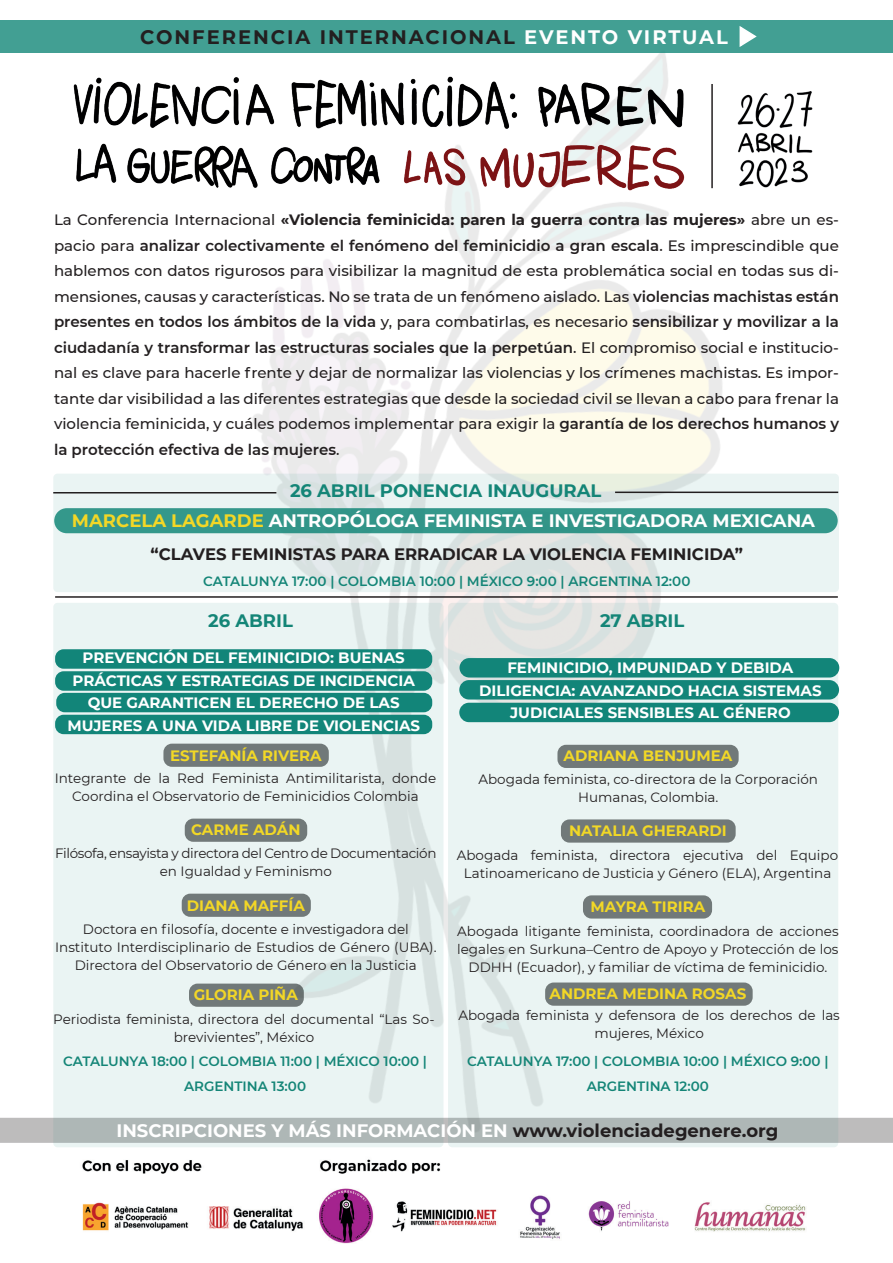
<style>
.page{position:relative;width:893px;height:1263px;background:#fff}
.page>*{position:absolute;margin:0;border:0;box-sizing:border-box;transform-origin:0 0}
.t1{font:700 19.5px "Montserrat";letter-spacing:.1em;color:#231f20}
.t2{font:700 18px "Montserrat";color:#fff}
.t3{font:700 18px "Montserrat";color:#148577}
.t4{font:700 16.5px "Montserrat";color:#231f20}
.t5{font:500 15px/25.5px "Montserrat";color:#231f20;text-align:justify}
.t6{font:700 15px/22.5px "Montserrat";color:#fff;text-align:center}
.t7{font:700 15px "Montserrat";color:#f2d826}
.t8{font:700 15px "Montserrat";color:#f3d726}
.t9{font:700 15px "Montserrat";color:#f2d627}
.t10{font:13.5px/18px "Montserrat";color:#231f20;text-align:center}
.t11{font:600 13.5px/25.5px "Montserrat";color:#148577;text-align:center}
.t12{font:13.5px/18px "Montserrat";letter-spacing:-.025em;color:#231f20;text-align:center}
.s1{color:#fff}
.s2{font-weight:700}
.s3{font-weight:600}
.s4{color:#f3d726}
.s5{color:#231f20}
</style>
<div class="page">
<div style="left:0;top:1118px;width:893px;height:25px;background:#bdbcbc"></div>
<div style="left:0;top:20px;width:893px;height:33px;background:#429f93"></div>
<svg style="left:53px;top:603px;width:390px;height:544px;background:#c1d9d7"></svg>
<svg style="left:448px;top:603px;width:390px;height:544px;background:#c6dbd8"></svg>
<svg style="left:53px;top:474px;width:786px;height:118px;background:#bfdbd7"></svg>
<img style="left:73px;top:66px;width:612px;height:129px">
<hr style="left:53px;top:492px;width:223px;height:1px;background:#231f20">
<hr style="left:615px;top:492px;width:223px;height:1px;background:#231f20">
<img style="left:80px;top:1158px;width:726px;height:86px">
<hr style="left:55px;top:596px;width:783px;height:2px;background:#231f20">
<img style="left:737px;top:91px;width:76px;height:97px">
<hr style="left:711px;top:84px;width:2px;height:104px;background:#231f20">
<svg style="left:739px;top:26px;width:18px;height:21px"></svg>
<h1 class="t1" style="left:140px;top:23px;width:589px">CONFERENCIA INTERNACIONAL <span class="s1">EVENTO VIRTUAL</span></h1>
<p class="t5" style="left:54px;top:206px;width:786px">La Conferencia Internacional <span class="s2">«Violencia feminicida: paren la guerra contra las mujeres»</span> abre un es&shy;pacio para <span class="s3">analizar colectivamente el fenómeno del feminicidio a gran escala</span>. Es imprescindible que hablemos con datos rigurosos para visibilizar la magnitud de esta problemática social en todas sus di&shy;mensiones, causas y características. No se trata de un fenómeno aislado. Las <span class="s3">violencias machistas están presentes en todos los ámbitos de la vida</span> y, para combatirlas, es necesario <span class="s3">sensibilizar y movilizar a la ciudadanía y transformar las estructuras sociales que la perpetúan</span>. El compromiso social e institucio&shy;nal es clave para hacerle frente y dejar de normalizar las violencias y los crímenes machistas. Es impor&shy;tante dar visibilidad a las diferentes estrategias que desde la sociedad civil se llevan a cabo para frenar la violencia feminicida, y cuáles podemos implementar para exigir la <span class="s3">garantía de los derechos humanos y la protección efectiva de las mujeres</span>.</p>
<p class="t3" style="left:290px;top:478px;width:313px">26 ABRIL PONENCIA INAUGURAL</p>
<p class="t2" style="left:72px;top:507px;width:745px"><span class="s4">MARCELA LAGARDE</span> ANTROPÓLOGA FEMINISTA E INVESTIGADORA MEXICANA</p>
<p class="t4" style="left:151px;top:542px;width:594px">“CLAVES FEMINISTAS PARA ERRADICAR LA VIOLENCIA FEMINICIDA”</p>
<p class="t11" style="left:203px;top:568px;width:489px">CATALUNYA 17:00 | COLOMBIA 10:00 | MÉXICO 9:00 | ARGENTINA 12:00</p>
<p class="t3" style="left:208px;top:608px;width:86px">26 ABRIL</p>
<p class="t3" style="left:600px;top:608px;width:86px">27 ABRIL</p>
<p class="t6" style="left:67px;top:646px;width:354px">PREVENCIÓN DEL FEMINICIDIO: BUENAS PRÁCTICAS Y ESTRATEGIAS DE INCIDENCIA QUE GARANTICEN EL DERECHO DE LAS MUJERES A UNA VIDA LIBRE DE VIOLENCIAS</p>
<p class="t7" style="left:170px;top:744px;width:153px">ESTEFANÍA RIVERA</p>
<p class="t6" style="left:479px;top:656px;width:344px">FEMINICIDIO, IMPUNIDAD Y DEBIDA<br>DILIGENCIA: AVANZANDO HACIA SISTEMAS<br>JUDICIALES SENSIBLES AL GÉNERO</p>
<p class="t7" style="left:564px;top:744px;width:170px">ADRIANA BENJUMEA</p>
<p class="t10" style="left:55px;top:768px;width:383px">Integrante de la Red Feminista Antimilitarista, donde<br>Coordina el Observatorio de Feminicidios Colombia</p>
<p class="t10" style="left:478px;top:770px;width:341px">Abogada feminista, co-directora de la Corporación<br>Humanas, Colombia.</p>
<p class="t7" style="left:191px;top:819px;width:111px">CARME ADÁN</p>
<p class="t7" style="left:569px;top:820px;width:159px">NATALIA GHERARDI</p>
<p class="t12" style="left:55px;top:844px;width:383px">Filósofa, ensayista y directora del Centro de Documentación en Igualdad y Feminismo</p>
<p class="t10" style="left:457px;top:846px;width:383px">Abogada feminista, directora ejecutiva del Equipo<br>Latinoamericano de Justicia y Género (ELA), Argentina</p>
<p class="t8" style="left:187px;top:895px;width:120px">DIANA MAFFÍA</p>
<p class="t7" style="left:591px;top:896px;width:116px">MAYRA TIRIRA</p>
<p class="t10" style="left:55px;top:919px;width:383px">Doctora en filosofía, docente e investigadora del<br>Instituto Interdisciplinario de Estudios de Género (UBA).<br>Directora del Observatorio de Género en la Justicia</p>
<p class="t10" style="left:457px;top:921px;width:383px">Abogada litigante feminista, coordinadora de acciones legales en Surkuna–Centro de Apoyo y Protección de los<br>DDHH (Ecuador), y familiar de víctima de feminicidio.</p>
<p class="t9" style="left:194px;top:984px;width:106px">GLORIA PIÑA</p>
<p class="t8" style="left:549px;top:983px;width:198px">ANDREA MEDINA ROSAS</p>
<p class="t10" style="left:53px;top:1009px;width:383px">Periodista feminista, directora del documental “Las So&shy;brevivientes”, México</p>
<p class="t10" style="left:458px;top:1005px;width:383px">Abogada feminista y defensora de los derechos de las mujeres, México</p>
<p class="t11" style="left:63px;top:1047px;width:365px">CATALUNYA 18:00 | COLOMBIA 11:00 | MÉXICO 10:00 |<br>ARGENTINA 13:00</p>
<p class="t11" style="left:467px;top:1047px;width:363px">CATALUNYA 17:00 | COLOMBIA 10:00 | MÉXICO 9:00 |<br>ARGENTINA 12:00</p>
<p class="t2" style="left:116px;top:1117px;width:663px">INSCRIPCIONES Y MÁS INFORMACIÓN EN <span class="s5">www.violenciadegenere.org</span></p>
</div>
